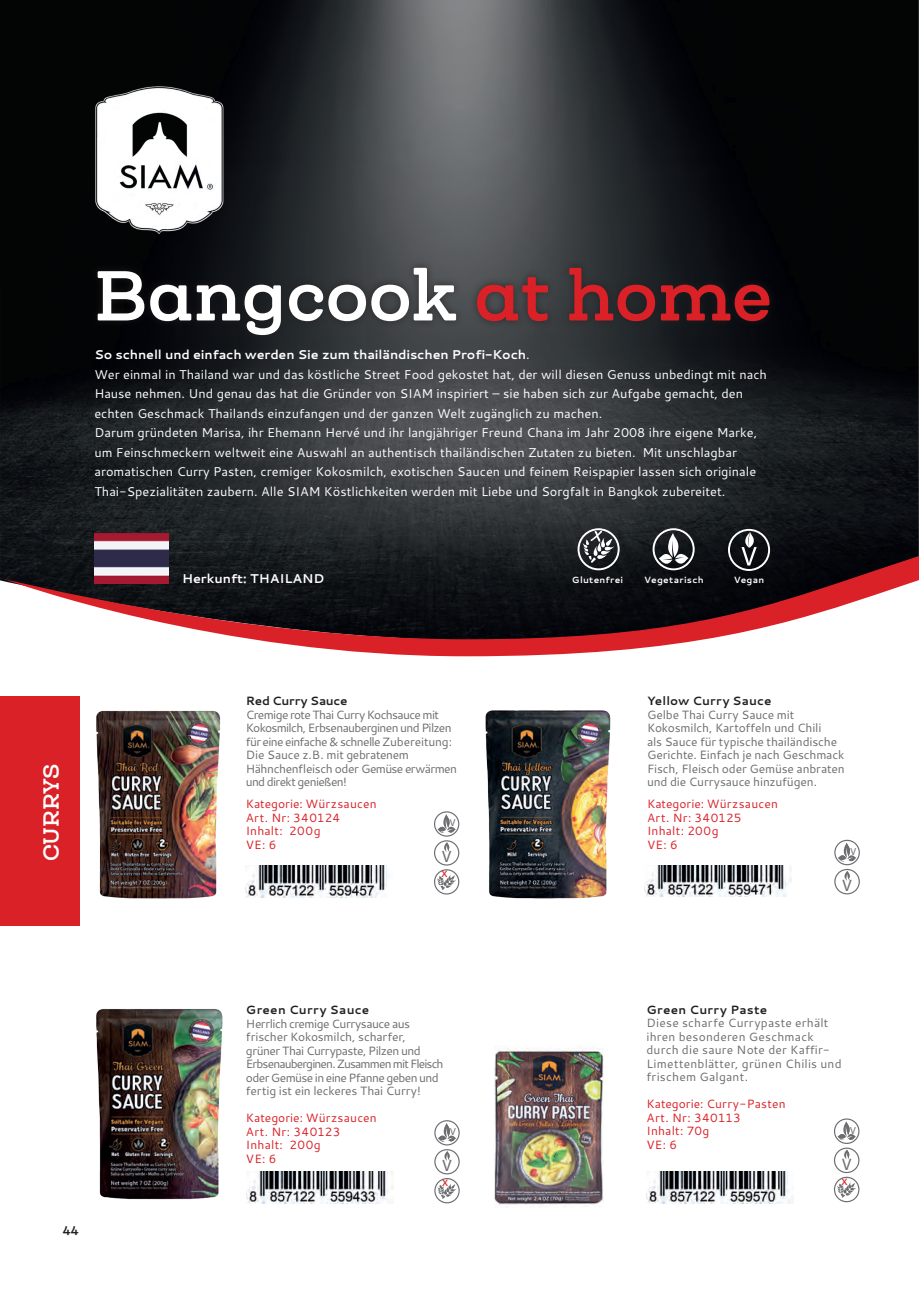
<style>
.page{position:relative;width:919px;height:1289px;background:#fff}
.page>*{position:absolute;margin:0;border:0;box-sizing:border-box;transform-origin:0 0}
.t1{font:700 67.5px "Queulat Soft";color:#fff}
.t2{font:700 21px "Queulat Soft";letter-spacing:-.01em;color:#fff}
.t3{font:16.65px "Myriad Pro";color:#6c6d70}
.t4{font:16.5px "Myriad Pro";color:#6c6d70}
.t5{font:13.2px "Myriad Pro";color:#da2128}
.t6{font:12.75px/19.5px "Cantarell";color:#fff}
.t7{font:700 12.75px "Cantarell";color:#fff}
.t8{font:12px/13.5px "Cantarell";letter-spacing:.015em;color:#da2128}
.t9{font:12px/13.5px "Cantarell";letter-spacing:-.04em;color:#6c6d70}
.t10{font:12px/13.5px "Cantarell";letter-spacing:-.05em;color:#6c6d70}
.t11{font:12px/13.5px "Cantarell";letter-spacing:-.02em;color:#6c6d70}
.t12{font:12px/13.5px "Cantarell";letter-spacing:.02em;color:#6c6d70}
.t13{font:700 12px "Cantarell";letter-spacing:.02em;color:#231f20}
.t14{font:700 12px "Cantarell";letter-spacing:-.015em;color:#231f20}
.t15{font:700 12px "Queulat Soft";color:#231f20}
.t16{font:10.2px "Myriad Pro";color:#6c6d70}
.t17{font:700 9px "Cantarell";letter-spacing:.035em;color:#fff}
.s1{color:#da2128}
.s2{font-weight:700}
</style>
<div class="page">
<svg style="left:834px;top:839px;width:25px;height:55px"></svg>
<img style="left:0;top:0;width:918px;height:581px">
<svg style="left:3px;top:517px;width:915px;height:139px"></svg>
<svg style="left:577px;top:528px;width:42px;height:42px"></svg>
<svg style="left:728px;top:529px;width:42px;height:42px;background:#45474a"></svg>
<svg style="left:652px;top:528px;width:42px;height:42px"></svg>
<img style="left:646px;top:1171px;width:147px;height:32px">
<img style="left:247px;top:1171px;width:146px;height:32px">
<img style="left:644px;top:865px;width:147px;height:31px">
<img style="left:246px;top:865px;width:142px;height:32px">
<img style="left:485px;top:710px;width:126px;height:189px">
<img style="left:96px;top:710px;width:125px;height:189px">
<img style="left:96px;top:1009px;width:127px;height:191px">
<svg style="left:834px;top:1118px;width:25px;height:84px"></svg>
<svg style="left:434px;top:811px;width:25px;height:83px"></svg>
<img style="left:494px;top:1048px;width:109px;height:159px">
<svg style="left:434px;top:1120px;width:25px;height:83px"></svg>
<div style="left:90px;top:259px;width:687px;height:84px;background:#231f20;opacity:.75"></div>
<img style="left:94px;top:533px;width:74px;height:50px">
<img style="left:94px;top:86px;width:137px;height:151px">
<div style="left:0;top:696px;width:80px;height:230px;background:#da2128"></div>
<h1 class="t1" style="left:94px;top:250px;width:679px">Bangcook <span class="s1">at home</span></h1>
<p class="t6" style="left:94px;top:344px;width:674px"><span class="s2">So schnell und einfach werden Sie zum thailändischen Profi-Koch</span>.<br>Wer einmal in Thailand war und das köstliche Street Food gekostet hat, der will diesen Genuss unbedingt mit nach Hause nehmen. Und genau das hat die Gründer von SIAM inspiriert – sie haben sich zur Aufgabe gemacht, den echten Geschmack Thailands einzufangen und der ganzen Welt zugänglich zu machen.<br>Darum gründeten Marisa, ihr Ehemann Hervé und ihr langjähriger Freund Chana im Jahr 2008 ihre eigene Marke, um Feinschmeckern weltweit eine Auswahl an authentisch thailändischen Zutaten zu bieten. Mit unschlagbar aromatischen Curry Pasten, cremiger Kokosmilch, exotischen Saucen und feinem Reispapier lassen sich originale Thai-Spezialitäten zaubern. Alle SIAM Köstlichkeiten werden mit Liebe und Sorgfalt in Bangkok zubereitet.</p>
<p class="t7" style="left:182px;top:569px;width:144px">Herkunft: THAILAND</p>
<p class="t17" style="left:571px;top:573px;width:53px">Glutenfrei</p>
<p class="t17" style="left:644px;top:573px;width:61px">Vegetarisch</p>
<p class="t17" style="left:733px;top:573px;width:32px">Vegan</p>
<h2 class="t2" style="left:37px;top:861px;width:100px;rotate:-90deg">CURRYS</h2>
<p class="t14" style="left:246px;top:692px;width:103px">Red Curry Sauce</p>
<p class="t10" style="left:246px;top:707px;width:213px">Cremige rote Thai Curry Kochsauce mit Kokosmilch, Erbsenauberginen und Pilzen für eine einfache &amp; schnelle Zubereitung:<br>Die Sauce z.B. mit gebratenem Hähnchenfleisch oder Gemüse erwärmen und direkt genießen!</p>
<p class="t8" style="left:246px;top:797px;width:132px">Kategorie: Würzsaucen<br>Art. Nr: 340124<br>Inhalt: 200g<br>VE: 6</p>
<p class="t16" style="left:450px;top:816px;width:7px">V</p>
<p class="t4" style="left:442px;top:846px;width:11px">V</p>
<p class="t5" style="left:441px;top:864px;width:8px">x</p>
<p class="t13" style="left:647px;top:692px;width:126px">Yellow Curry Sauce</p>
<p class="t11" style="left:647px;top:707px;width:199px">Gelbe Thai Curry Sauce mit Kokosmilch, Kartoffeln und Chili<br>als Sauce für typische thailändische Gerichte. Einfach je nach Geschmack Fisch, Fleisch oder Gemüse anbraten und die Currysauce hinzufügen.</p>
<p class="t8" style="left:647px;top:796px;width:132px">Kategorie: Würzsaucen<br>Art. Nr: 340125<br>Inhalt: 200g<br>VE: 6</p>
<p class="t16" style="left:850px;top:845px;width:7px">V</p>
<h3 class="t3" style="left:842px;top:875px;width:11px">V</h3>
<p class="t15" style="left:63px;top:1222px;width:17px">44</p>
<p class="t13" style="left:246px;top:1001px;width:125px">Green Curry Sauce</p>
<p class="t9" style="left:246px;top:1016px;width:199px">Herrlich cremige Currysauce aus frischer Kokosmilch, scharfer,<br>grüner Thai Currypaste, Pilzen und Erbsenauberginen. Zusammen mit Fleisch oder Gemüse in eine Pfanne geben und fertig ist ein leckeres Thai Curry!</p>
<p class="t8" style="left:246px;top:1110px;width:132px">Kategorie: Würzsaucen<br>Art. Nr: 340123<br>Inhalt: 200g<br>VE: 6</p>
<p class="t16" style="left:450px;top:1125px;width:7px">V</p>
<p class="t4" style="left:442px;top:1155px;width:11px">V</p>
<p class="t5" style="left:442px;top:1173px;width:8px">x</p>
<p class="t13" style="left:646px;top:1000px;width:122px">Green Curry Paste</p>
<p class="t12" style="left:646px;top:1015px;width:197px">Diese scharfe Currypaste erhält ihren besonderen Geschmack durch die saure Note der Kaffir-<br>Limettenblätter, grünen Chilis und frischem Galgant.</p>
<p class="t8" style="left:646px;top:1096px;width:141px">Kategorie: Curry-Pasten<br>Art. Nr: 340113<br>Inhalt: 70g<br>VE: 6</p>
<p class="t16" style="left:849px;top:1123px;width:7px">V</p>
<h3 class="t3" style="left:842px;top:1153px;width:11px">V</h3>
<p class="t5" style="left:841px;top:1172px;width:8px">x</p>
</div>
